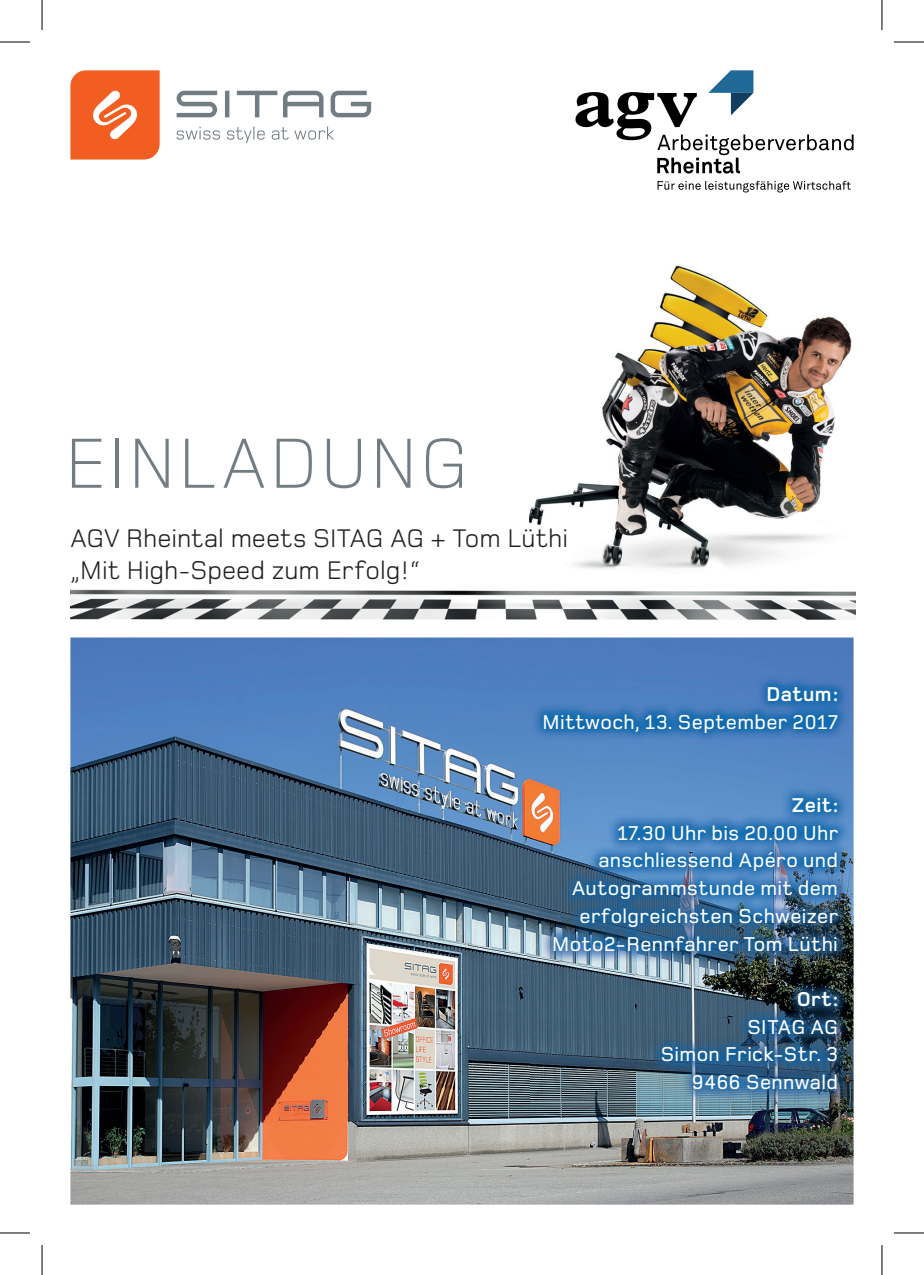
<style>
.page{position:relative;width:924px;height:1275px;background:#fff}
.page>*{position:absolute;margin:0;border:0;box-sizing:border-box;transform-origin:0 0}
.t1{font:300 73.4px "Sitag";letter-spacing:.03em;color:#717d83}
.t2{font:26.4px/31.2px "Sitag";color:#231f20}
.t3{font:500 20.8px/27.6px "Sitag";letter-spacing:.015em;color:#fff;text-align:right}
.t4{font:700 20.8px "Sitag";letter-spacing:.02em;color:#fff}
</style>
<div class="page">
<img style="left:529px;top:265px;width:323px;height:304px">
<img style="left:70px;top:589px;width:785px;height:31px">
<img style="left:70px;top:637px;width:783px;height:567px">
<svg style="left:70px;top:70px;width:89px;height:89px;background:#f36f3a"></svg>
<svg style="left:176px;top:91px;width:195px;height:26px"></svg>
<svg style="left:176px;top:126px;width:158px;height:17px"></svg>
<svg style="left:575px;top:70px;width:278px;height:103px"></svg>
<svg style="left:657px;top:181px;width:193px;height:11px"></svg>
<img style="left:530px;top:674px;width:320px;height:427px">
<hr style="left:0;top:42px;width:30px;height:1px;background:#000">
<hr style="left:893px;top:42px;width:30px;height:1px;background:#000">
<hr style="left:0;top:1232px;width:30px;height:1px;background:#000">
<hr style="left:893px;top:1232px;width:30px;height:1px;background:#000">
<hr style="left:42px;top:0;width:1px;height:30px;background:#000">
<hr style="left:42px;top:1245px;width:1px;height:30px;background:#000">
<hr style="left:881px;top:0;width:1px;height:30px;background:#000">
<hr style="left:881px;top:1245px;width:1px;height:30px;background:#000">
<h1 class="t1" style="left:65px;top:418px;width:405px">EINLADUNG</h1>
<p class="t2" style="left:70px;top:523px;width:499px">AGV Rheintal meets SITAG AG + Tom Lüthi „Mit High-Speed zum Erfolg!“</p>
<p class="t4" style="left:766px;top:681px;width:73px">Datum:</p>
<p class="t3" style="left:542px;top:708px;width:297px">Mittwoch, 13. September 2017</p>
<p class="t4" style="left:791px;top:792px;width:48px">Zeit:</p>
<p class="t3" style="left:552px;top:819px;width:287px">17.30 Uhr bis 20.00 Uhr anschliessend Apéro und<br>Autogrammstunde mit dem erfolgreichsten Schweizer<br>Moto2-Rennfahrer Tom Lüthi</p>
<p class="t4" style="left:796px;top:985px;width:43px">Ort:</p>
<p class="t3" style="left:660px;top:1013px;width:179px">SITAG AG<br>Simon Frick-Str. 3<br>9466 Sennwald</p>
</div>
